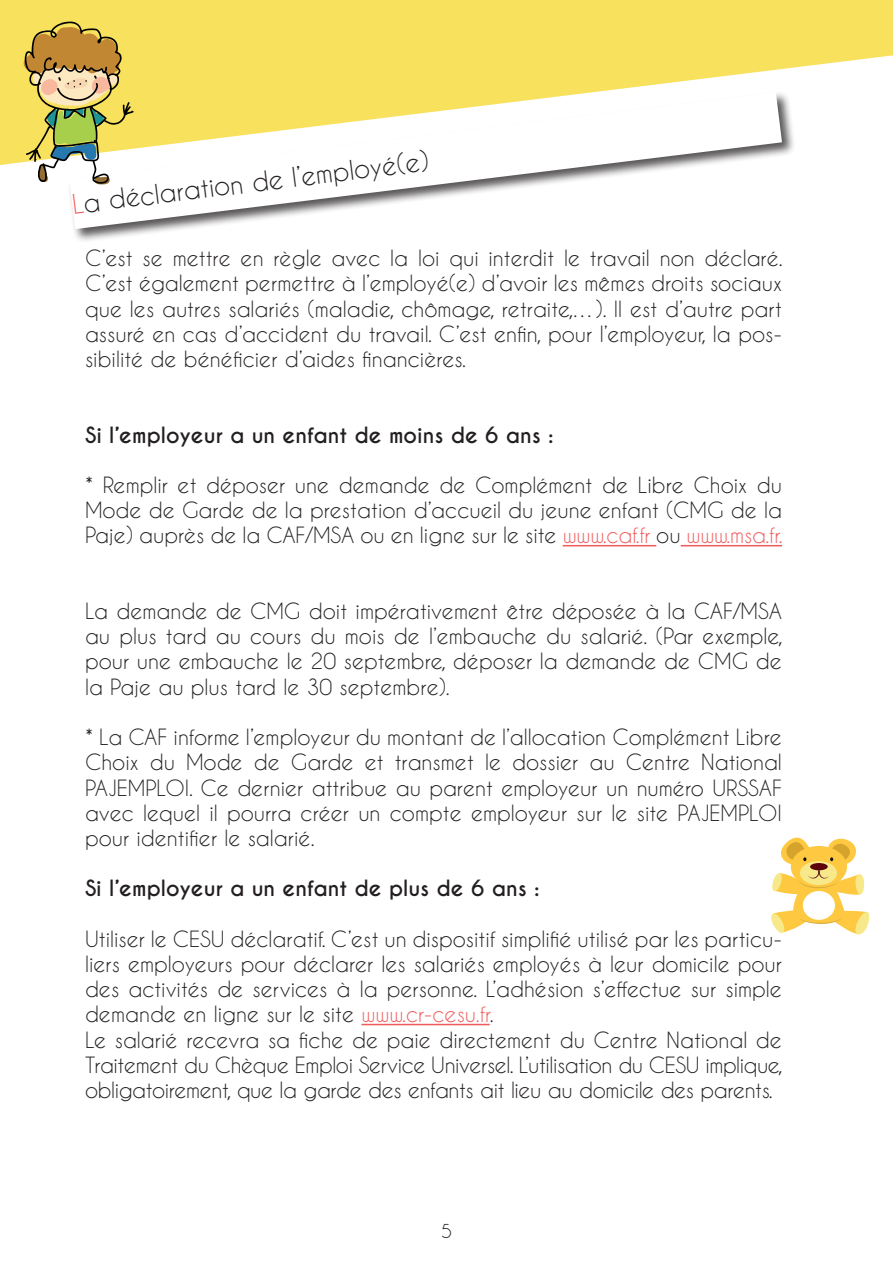
<style>
.page{position:relative;width:893px;height:1263px;background:#fff}
.page>*{position:absolute;margin:0;border:0;box-sizing:border-box;transform-origin:0 0}
.t1{font:25.5px "Caviar Dreams";color:#231f20}
.t2{font:21px/25.2px "Caviar Dreams";color:#231f20;text-align:justify}
.t3{font:700 21px "Caviar Dreams";color:#231f20}
.t4{font:18px "Caviar Dreams";color:#231f20}
.s1{color:#f05c5d}
</style>
<div class="page">
<svg style="left:0;top:0;width:893px;height:165px;background:#f9e574"></svg>
<div style="left:67px;top:90px;width:729px;height:153px;background:#231f20;opacity:.75"></div>
<svg style="left:69px;top:92px;width:713px;height:137px"></svg>
<hr style="left:563px;top:545px;width:93px;height:1px;background:#f05c5d">
<hr style="left:681px;top:545px;width:101px;height:1px;background:#f05c5d">
<hr style="left:361px;top:1024px;width:129px;height:1px;background:#f05c5d">
<svg style="left:21px;top:21px;width:113px;height:164px;background:#caba71"></svg>
<svg style="left:771px;top:837px;width:99px;height:98px"></svg>
<p class="t1" style="left:70px;top:189px;width:360px;rotate:-7deg"><span class="s1">L</span>a déclaration de l’employé(e)</p>
<p class="t2" style="left:85px;top:245px;width:699px">C’est se mettre en règle avec la loi qui interdit le travail non déclaré.<br>C’est également permettre à l’employé(e) d’avoir les mêmes droits sociaux que les autres salariés (maladie, chômage, retraite,…). Il est d’autre part assuré en cas d’accident du travail. C’est enfin, pour l’employeur, la pos&shy;sibilité de bénéficier d’aides financières.</p>
<p class="t3" style="left:85px;top:422px;width:470px">Si l’employeur a un enfant de moins de 6 ans :</p>
<p class="t2" style="left:85px;top:472px;width:699px">* Remplir et déposer une demande de Complément de Libre Choix du Mode de Garde de la prestation d’accueil du jeune enfant (CMG de la Paje) auprès de la CAF/MSA ou en ligne sur le site <span class="s1">www.caf.fr</span> ou <span class="s1">www.msa.fr.</span></p>
<p class="t2" style="left:85px;top:598px;width:699px">La demande de CMG doit impérativement être déposée à la CAF/MSA au plus tard au cours du mois de l’embauche du salarié. (Par exemple, pour une embauche le 20 septembre, déposer la demande de CMG de la Paje au plus tard le 30 septembre).</p>
<p class="t2" style="left:85px;top:724px;width:698px">* La CAF informe l’employeur du montant de l’allocation Complément Libre Choix du Mode de Garde et transmet le dossier au Centre National PAJEMPLOI. Ce dernier attribue au parent employeur un numéro URSSAF avec lequel il pourra créer un compte employeur sur le site PAJEMPLOI pour identifier le salarié.</p>
<p class="t3" style="left:85px;top:876px;width:456px">Si l’employeur a un enfant de plus de 6 ans :</p>
<p class="t2" style="left:85px;top:926px;width:699px;text-align:left">Utiliser le CESU déclaratif. C’est un dispositif simplifié utilisé par les particu&shy;liers employeurs pour déclarer les salariés employés à leur domicile pour des activités de services à la personne. L’adhésion s’effectue sur simple demande en ligne sur le site <span class="s1">www.cr-cesu.fr</span>.<br>Le salarié recevra sa fiche de paie directement du Centre National de Traitement du Chèque Emploi Service Universel. L’utilisation du CESU implique, obligatoirement, que la garde des enfants ait lieu au domicile des parents.</p>
<p class="t4" style="left:441px;top:1220px;width:12px">5</p>
</div>
